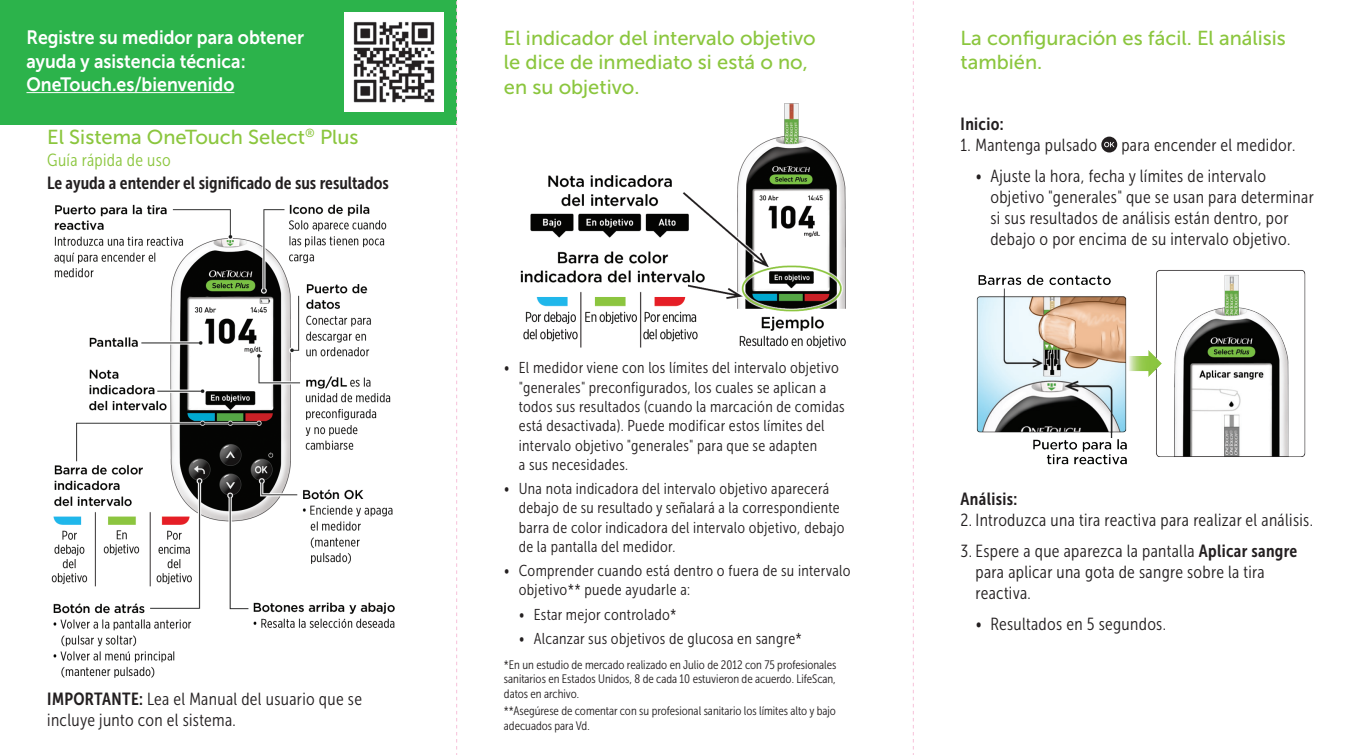
<style>
.page{position:relative;width:1370px;height:755px;background:#fff}
.page>*{position:absolute;margin:0;border:0;box-sizing:border-box;transform-origin:0 0}
.Head_1Color_02_TOC_N{font:20.12px/24.5px "Museo Sans 500";color:#8bc63e}
.Head_1_TOC_No{font:20.12px/24.5px "Museo Sans 500";color:#8bc63e}
.Head_1UserDefined_02{font:19.25px/23.1px "Museo Sans 700";color:#fff;scale:.92 1}
.importantText{font:17.5px/21px "Museo Sans Cond 300";letter-spacing:.02em;color:#231f20}
.bodyLast{font:17.5px "Museo Sans Cond 700";color:#231f20}
.bodyFirst{font:17.5px "Museo Sans Cond 700";letter-spacing:.02em;color:#231f20}
.bodyFirst-2{font:17.5px "Museo Sans Cond 300";letter-spacing:.02em;color:#8bc63e}
.t1{font:15.75px/19.2px "Museo Sans Cond 300";letter-spacing:.02em;color:#231f20}
.bodyMainList{font:12.25px/14.7px "Museo Sans Cond 300";color:#231f20;text-align:justify}
.s1{font-family:"Museo Sans Cond 700"}
</style>
<div class="page">
<img style="left:51px;top:204px;width:344px;height:474px">
<img style="left:520px;top:103px;width:326px;height:245px">
<img style="left:976px;top:270px;width:330px;height:195px">
<svg style="left:1101px;top:136px;width:16px;height:16px"></svg>
<svg style="left:1103px;top:142px;width:11px;height:5px"></svg>
<div style="left:0;top:0;width:456px;height:124px;background:#2cb34b"></div>
<img style="left:344px;top:12px;width:99px;height:100px">
<hr style="left:26px;top:92px;width:208px;height:1px;background:#fff">
<svg style="left:456px;top:0;width:1px;height:754px"></svg>
<svg style="left:912px;top:2px;width:1px;height:747px"></svg>
<p class="Head_1UserDefined_02" style="left:26px;top:26px;width:303px">Registre su medidor para obtener ayuda y asistencia técnica:</p>
<p class="Head_1UserDefined_02" style="left:26px;top:72px;width:227px">OneTouch.es/bienvenido</p>
<p class="Head_1Color_02_TOC_N" style="left:47px;top:124px;width:313px">El Sistema OneTouch Select<sup>®</sup> Plus</p>
<p class="bodyFirst-2" style="left:47px;top:151px;width:125px">Guía rápida de uso</p>
<p class="bodyLast" style="left:47px;top:173px;width:343px">Le ayuda a entender el significado de sus resultados</p>
<p class="importantText" style="left:47px;top:688px;width:316px"><span class="s1">IMPORTANTE:</span> Lea el Manual del usuario que se incluye junto con el sistema.</p>
<p class="Head_1Color_02_TOC_N" style="left:504px;top:26px;width:313px">El indicador del intervalo objetivo le dice de inmediato si está o no, en su objetivo.</p>
<p class="t1" style="left:519px;top:358px;width:327px;text-indent:-15px">• El medidor viene con los límites del intervalo objetivo "generales" preconfigurados, los cuales se aplican a todos sus resultados (cuando la marcación de comidas está desactivada). Puede modificar estos límites del intervalo objetivo "generales" para que se adapten<br>a sus necesidades.</p>
<p class="t1" style="left:519px;top:478px;width:327px;text-indent:-15px">• Una nota indicadora del intervalo objetivo aparecerá debajo de su resultado y señalará a la correspondiente barra de color indicadora del intervalo objetivo, debajo de la pantalla del medidor.</p>
<p class="t1" style="left:519px;top:560px;width:333px;text-indent:-15px">• Comprender cuando está dentro o fuera de su intervalo objetivo** puede ayudarle a:</p>
<p class="t1" style="left:519px;top:604px;width:159px">• Estar mejor controlado*</p>
<p class="t1" style="left:519px;top:628px;width:284px">• Alcanzar sus objetivos de glucosa en sangre*</p>
<p class="bodyMainList" style="left:504px;top:656px;width:334px">*En un estudio de mercado realizado en Julio de 2012 con 75 profesionales sanitarios en Estados Unidos, 8 de cada 10 estuvieron de acuerdo. LifeScan, datos en archivo.</p>
<p class="bodyMainList" style="left:504px;top:703px;width:333px">**Asegúrese de comentar con su profesional sanitario los límites alto y bajo adecuados para Vd.</p>
<p class="Head_1_TOC_No" style="left:960px;top:26px;width:327px">La configuración es fácil. El análisis también.</p>
<p class="bodyFirst" style="left:960px;top:114px;width:45px">Inicio:</p>
<p class="importantText" style="left:960px;top:134px;width:138px">1. Mantenga pulsado</p>
<p class="importantText" style="left:1121px;top:134px;width:175px">para encender el medidor.</p>
<p class="importantText" style="left:990px;top:165px;width:325px;text-indent:-15px">• Ajuste la hora, fecha y límites de intervalo objetivo "generales" que se usan para determinar si sus resultados de análisis están dentro, por debajo o por encima de su intervalo objetivo.</p>
<p class="bodyFirst" style="left:960px;top:489px;width:58px">Análisis:</p>
<p class="importantText" style="left:960px;top:509px;width:354px">2. Introduzca una tira reactiva para realizar el análisis.</p>
<p class="importantText" style="left:975px;top:540px;width:323px;text-indent:-15px">3. Espere a que aparezca la pantalla <span class="s1">Aplicar sangre </span>para aplicar una gota de sangre sobre la tira reactiva.</p>
<p class="importantText" style="left:975px;top:613px;width:192px">• Resultados en 5 segundos.</p>
</div>
